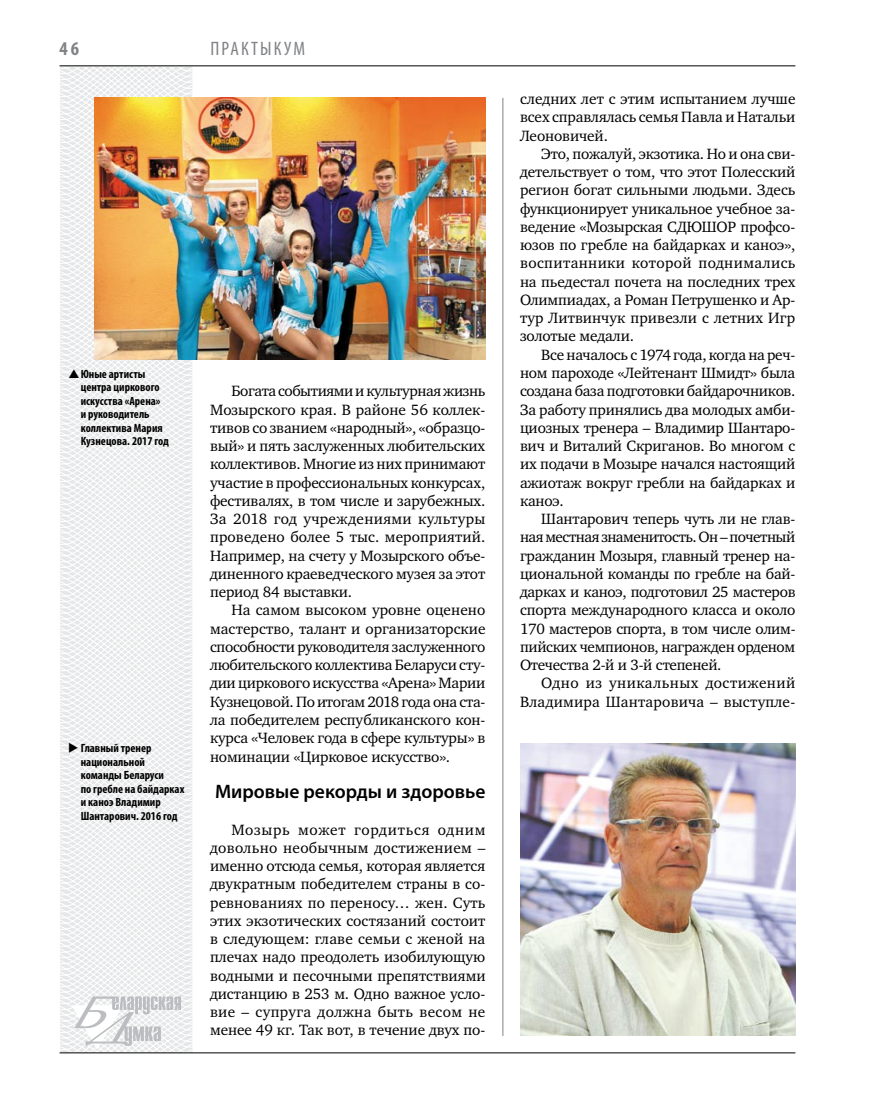
<style>
.page{position:relative;width:872px;height:1106px;background:#fff}
.page>*{position:absolute;margin:0;border:0;box-sizing:border-box;transform-origin:0 0}
.t1{font:600 19.5px "Myriad Pro";color:#000}
.t2{font:condensed 19.5px "Myriad Pro";letter-spacing:.11em;color:#808285}
.t3{font:700 condensed 19.5px "Myriad Pro";color:#808285}
.t4{font:15.3px/18.3px "Charter C";letter-spacing:-.01em;color:#000;text-align:justify}
.t5{font:15.3px/18.3px "Charter C";letter-spacing:.02em;color:#000;text-align:right}
.t6{font:700 condensed 12px/13.5px "Myriad Pro";color:#000}
</style>
<div class="page">
<svg style="left:59px;top:65px;width:192px;height:989px"></svg>
<hr style="left:502px;top:98px;width:1px;height:938px;background:#808285">
<hr style="left:60px;top:1052px;width:735px;height:1px;background:#000">
<svg style="left:71px;top:996px;width:110px;height:53px"></svg>
<hr style="left:60px;top:65px;width:735px;height:1px;background:#000">
<img style="left:520px;top:743px;width:275px;height:292px">
<img style="left:94px;top:97px;width:391px;height:262px">
<svg style="left:69px;top:369px;width:10px;height:8px"></svg>
<p class="t3" style="left:60px;top:37px;width:21px">46</p>
<p class="t2" style="left:210px;top:37px;width:96px">Практыкум</p>
<p class="t6" style="left:81px;top:366px;width:90px">Юные артисты центра циркового искусства «Арена»<br>и руководитель коллектива Мария<br>Кузнецова. 2017 год</p>
<p class="t6" style="left:81px;top:741px;width:105px;text-indent:-13px">◆ Главный тренер национальной команды Беларуси<br>по гребле на байдарках и каноэ Владимир<br>Шантарович. 2016 год</p>
<p class="t4" style="left:210px;top:382px;width:277px;text-indent:21px">Богата событиями и культурная жизнь Мозырского края. В районе 56 коллек&shy;тивов со званием «народный», «образцо&shy;вый» и пять заслуженных любительских коллективов. Многие из них принимают участие в профессиональных конкурсах, фестивалях, в том числе и зарубежных.<br>За 2018 год учреждениями культуры проведено более 5 тыс. мероприятий.<br>Например, на счету у Мозырского объе&shy;диненного краеведческого музея за этот период 84 выставки.</p>
<p class="t4" style="left:210px;top:601px;width:277px;text-indent:21px">На самом высоком уровне оценено мастерство, талант и организаторские способности руководителя заслуженного любительского коллектива Беларуси сту&shy;дии циркового искусства «Арена» Марии Кузнецовой. По итогам 2018 года она ста&shy;ла победителем республиканского кон&shy;курса «Человек года в сфере культуры» в номинации «Цирковое искусство».</p>
<p class="t1" style="left:215px;top:779px;width:272px">Мировые рекорды и здоровье</p>
<p class="t4" style="left:210px;top:820px;width:277px;text-indent:21px">Мозырь может гордиться одним довольно необычным достижением – именно отсюда семья, которая является двукратным победителем страны в со&shy;ревнованиях по переносу… жен. Суть этих экзотических состязаний состоит в следующем: главе семьи с женой на плечах надо преодолеть изобилующую водными и песочными препятствиями дистанцию в 253 м. Одно важное усло&shy;вие – супруга должна быть весом не менее 49 кг. Так вот, в течение двух по-</p>
<p class="t4" style="left:520px;top:90px;width:277px">следних лет с этим испытанием лучше всех справлялась семья Павла и Натальи Леоновичей.</p>
<p class="t4" style="left:520px;top:145px;width:277px;text-indent:21px">Это, пожалуй, экзотика. Но и она сви&shy;детельствует о том, что этот Полесский регион богат сильными людьми. Здесь функционирует уникальное учебное за&shy;ведение «Мозырская СДЮШОР профсо&shy;юзов по гребле на байдарках и каноэ», воспитанники которой поднимались на пьедестал почета на последних трех Олимпиадах, а Роман Петрушенко и Ар&shy;тур Литвинчук привезли с летних Игр золотые медали.</p>
<p class="t4" style="left:520px;top:345px;width:277px;text-indent:21px">Все началось с 1974 года, когда на реч&shy;ном пароходе «Лейтенант Шмидт» была создана база подготовки байдарочников.<br>За работу принялись два молодых амби&shy;циозных тренера – Владимир Шантаро&shy;вич и Виталий Скриганов. Во многом с их подачи в Мозыре начался настоящий ажиотаж вокруг гребли на байдарках и каноэ.</p>
<p class="t4" style="left:520px;top:510px;width:277px;text-indent:21px">Шантарович теперь чуть ли не глав&shy;ная местная знаменитость. Он – почетный гражданин Мозыря, главный тренер на&shy;циональной команды по гребле на бай&shy;дарках и каноэ, подготовил 25 мастеров спорта международного класса и около 170 мастеров спорта, в том числе олим&shy;пийских чемпионов, награжден орденом Отечества 2-й и 3-й степеней.</p>
<p class="t5" style="left:520px;top:674px;width:277px">Одно из уникальных достижений<br>Владимира Шантаровича – выступле-</p>
</div>
